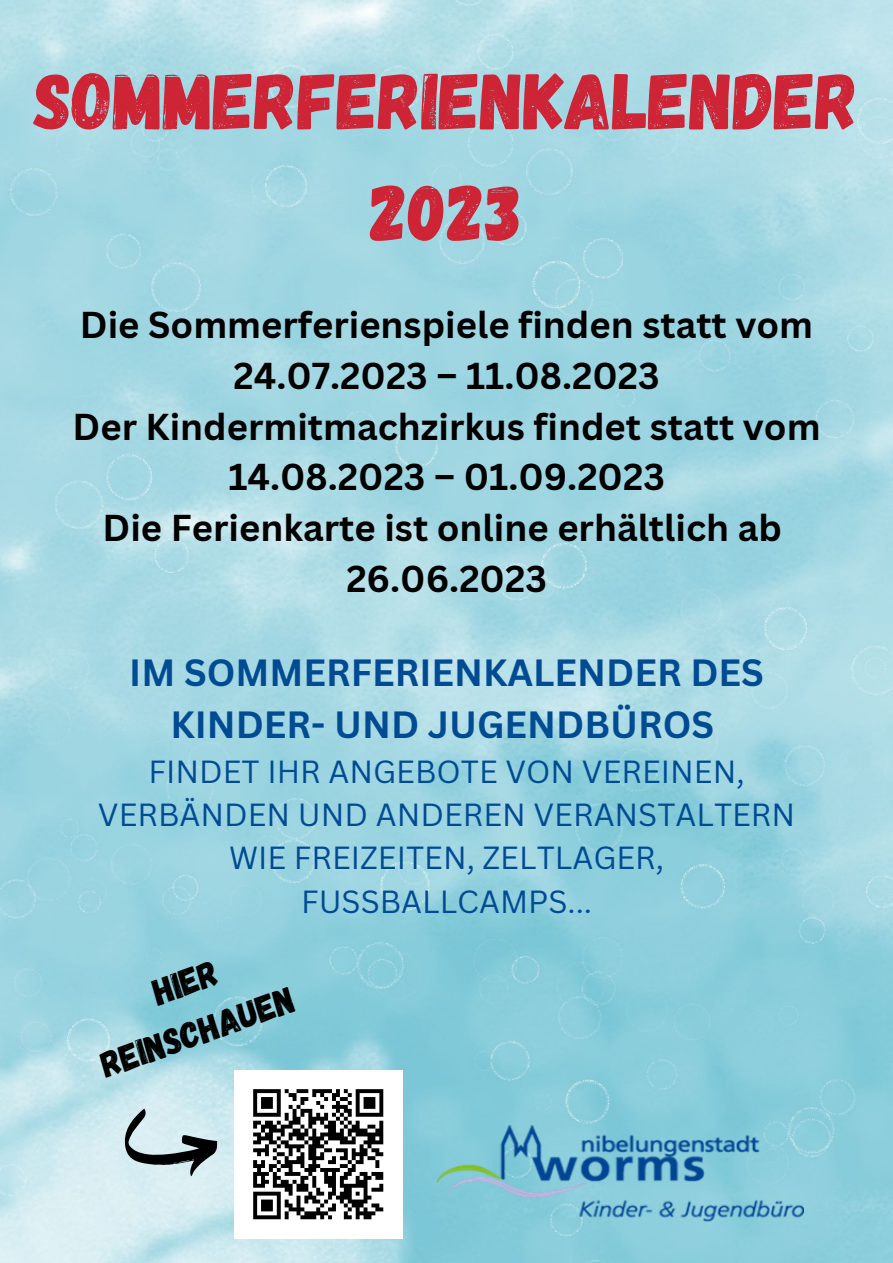
<style>
.page{position:relative;width:893px;height:1263px;background:#fff}
.page>*{position:absolute;margin:0;border:0;box-sizing:border-box;transform-origin:0 0}
.t1{font:79.65px/111.4px "Gagalin";color:#cd2436;text-align:center}
.t2{font:700 36.9px/51.4px "Canva Sans";color:#014b93;text-align:center}
.t3{font:700 36.38px/50.6px "Canva Sans";color:#000;text-align:center}
.t4{font:36.38px/50.6px "Gagalin";color:#000;text-align:center}
.t5{font:31.12px/43.3px "Canva Sans";color:#014b93;text-align:center}
</style>
<div class="page">
<img style="left:0;top:0;width:893px;height:1263px">
<img style="left:234px;top:1070px;width:169px;height:169px">
<img style="left:437px;top:1126px;width:367px;height:95px">
<svg style="left:124px;top:1109px;width:93px;height:67px;background:#a2b2b6"></svg>
<h1 class="t1" style="left:34px;top:42px;width:826px">SOMMERFERIENKALENDER<br>2023</h1>
<p class="t3" style="left:73px;top:299px;width:749px">Die Sommerferienspiele finden statt vom<br>24.07.2023 – 11.08.2023<br>Der Kindermitmachzirkus findet statt vom<br>14.08.2023 – 01.09.2023<br>Die Ferienkarte ist online erhältlich ab<br>26.06.2023</p>
<p class="t2" style="left:129px;top:646px;width:636px">IM SOMMERFERIENKALENDER DES<br>KINDER- UND JUGENDBÜROS</p>
<p class="t5" style="left:98px;top:749px;width:699px">FINDET IHR ANGEBOTE VON VEREINEN,<br>VERBÄNDEN UND ANDEREN VERANSTALTERN<br>WIE FREIZEITEN, ZELTLAGER,<br>FUSSBALLCAMPS...</p>
<p class="t4" style="left:76px;top:994px;width:205px;rotate:-20deg">HIER<br>REINSCHAUEN</p>
</div>
